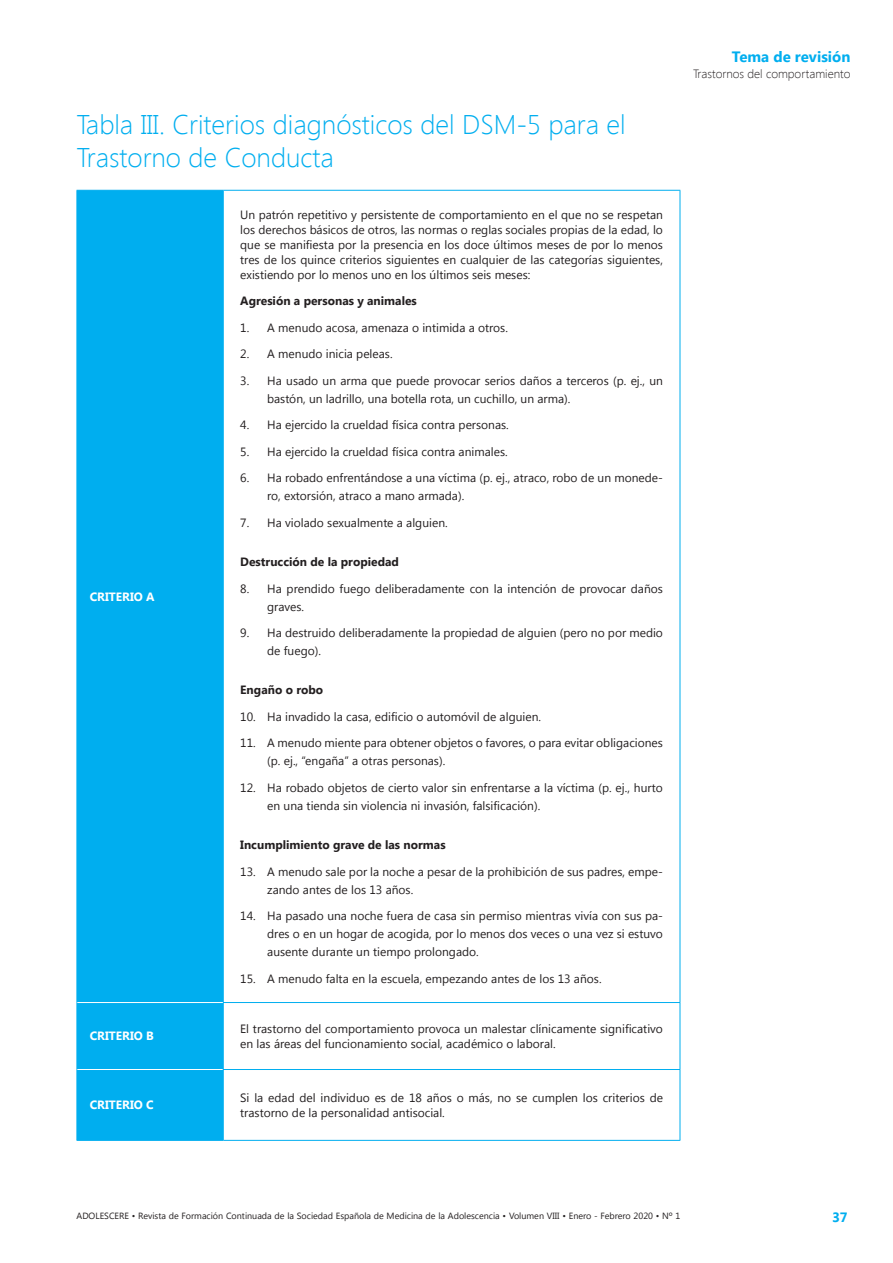
<style>
.page{position:relative;width:893px;height:1263px;background:#fff}
.page>*{position:absolute;margin:0;border:0;box-sizing:border-box;transform-origin:0 0}
._1nivel{font:300 27px/32.4px "Segoe UI";color:#00aeef}
.t1{font:700 15px "Segoe UI";color:#00aeef}
.t2{font:700 13.5px "Segoe UI";color:#00aeef}
.t3{font:12px/18px "Segoe UI";color:#231f20}
.lista{font:700 12px "Segoe UI";color:#231f20}
.t4{font:300 12px "Segoe UI";color:#231f20}
.t5{font:700 12px "Segoe UI";color:#fff}
.t6{font:9px "Segoe UI";color:#231f20}
</style>
<div class="page">
<div style="left:78px;top:191px;width:145px;height:949px;background:#00aeef"></div>
<hr style="left:77px;top:190px;width:146px;height:1px;background:#00aeef">
<hr style="left:77px;top:191px;width:1px;height:811px;background:#00aeef">
<hr style="left:223px;top:190px;width:457px;height:1px;background:#00aeef">
<hr style="left:680px;top:191px;width:1px;height:811px;background:#00aeef">
<hr style="left:77px;top:1002px;width:1px;height:67px;background:#00aeef">
<hr style="left:680px;top:1003px;width:1px;height:66px;background:#00aeef">
<hr style="left:77px;top:1069px;width:1px;height:71px;background:#00aeef">
<hr style="left:680px;top:1070px;width:1px;height:70px;background:#00aeef">
<hr style="left:77px;top:1140px;width:146px;height:1px;background:#00aeef">
<hr style="left:223px;top:1140px;width:457px;height:1px;background:#00aeef">
<hr style="left:77px;top:1069px;width:146px;height:1px;background:#fff">
<hr style="left:223px;top:191px;width:1px;height:811px;background:#00aeef">
<hr style="left:223px;top:1002px;width:457px;height:1px;background:#00aeef">
<hr style="left:223px;top:1003px;width:1px;height:66px;background:#00aeef">
<hr style="left:223px;top:1069px;width:457px;height:1px;background:#00aeef">
<hr style="left:223px;top:1070px;width:1px;height:70px;background:#00aeef">
<hr style="left:77px;top:1002px;width:146px;height:1px;background:#fff">
<p class="_1nivel" style="left:77px;top:108px;width:551px">Tabla III. Criterios diagnósticos del DSM-5 para el<br>Trastorno de Conducta</p>
<p class="t5" style="left:90px;top:588px;width:67px">CRITERIO A</p>
<p class="t3" style="left:240px;top:206px;width:424px;line-height:15px;text-align:justify">Un patrón repetitivo y persistente de comportamiento en el que no se respetan los derechos básicos de otros, las normas o reglas sociales propias de la edad, lo que se manifiesta por la presencia en los doce últimos meses de por lo menos tres de los quince criterios siguientes en cualquier de las categorías siguientes, existiendo por lo menos uno en los últimos seis meses:</p>
<p class="lista" style="left:240px;top:292px;width:178px">Agresión a personas y animales</p>
<p class="t3" style="left:240px;top:318px;width:269px">1. A menudo acosa, amenaza o intimida a otros.</p>
<p class="t3" style="left:240px;top:344px;width:154px">2. A menudo inicia peleas.</p>
<p class="t3" style="left:267px;top:371px;width:397px;text-indent:-27px">3. Ha usado un arma que puede provocar serios daños a terceros (p. ej., un bastón, un ladrillo, una botella rota, un cuchillo, un arma).</p>
<p class="t3" style="left:240px;top:416px;width:270px">4. Ha ejercido la crueldad física contra personas.</p>
<p class="t3" style="left:240px;top:442px;width:269px">5. Ha ejercido la crueldad física contra animales.</p>
<p class="t3" style="left:267px;top:469px;width:397px;text-indent:-27px">6. Ha robado enfrentándose a una víctima (p. ej., atraco, robo de un monede&shy;ro, extorsión, atraco a mano armada).</p>
<p class="t3" style="left:240px;top:513px;width:209px">7. Ha violado sexualmente a alguien.</p>
<p class="lista" style="left:240px;top:553px;width:160px">Destrucción de la propiedad</p>
<p class="t3" style="left:267px;top:579px;width:397px;text-indent:-27px">8. Ha prendido fuego deliberadamente con la intención de provocar daños graves.</p>
<p class="t3" style="left:267px;top:623px;width:397px;text-indent:-27px">9. Ha destruido deliberadamente la propiedad de alguien (pero no por medio de fuego).</p>
<p class="lista" style="left:240px;top:682px;width:84px">Engaño o robo</p>
<p class="t3" style="left:240px;top:707px;width:302px">10. Ha invadido la casa, edificio o automóvil de alguien.</p>
<p class="t3" style="left:267px;top:734px;width:397px;text-indent:-27px">11. A menudo miente para obtener objetos o favores, o para evitar obligaciones (p. ej., “engaña” a otras personas).</p>
<p class="t3" style="left:267px;top:778px;width:397px;text-indent:-27px">12. Ha robado objetos de cierto valor sin enfrentarse a la víctima (p. ej., hurto en una tienda sin violencia ni invasión, falsificación).</p>
<p class="lista" style="left:240px;top:836px;width:207px">Incumplimiento grave de las normas</p>
<p class="t3" style="left:267px;top:862px;width:397px;text-indent:-27px">13. A menudo sale por la noche a pesar de la prohibición de sus padres, empe&shy;zando antes de los 13 años.</p>
<p class="t3" style="left:267px;top:906px;width:397px;text-align:justify;text-indent:-27px">14. Ha pasado una noche fuera de casa sin permiso mientras vivía con sus pa&shy;dres o en un hogar de acogida, por lo menos dos veces o una vez si estuvo ausente durante un tiempo prolongado.</p>
<p class="t3" style="left:240px;top:969px;width:363px">15. A menudo falta en la escuela, empezando antes de los 13 años.</p>
<p class="t5" style="left:90px;top:1027px;width:66px">CRITERIO B</p>
<p class="t3" style="left:240px;top:1020px;width:424px;line-height:15px">El trastorno del comportamiento provoca un malestar clínicamente significativo en las áreas del funcionamiento social, académico o laboral.</p>
<p class="t5" style="left:90px;top:1096px;width:66px">CRITERIO C</p>
<p class="t3" style="left:240px;top:1089px;width:424px;line-height:15px">Si la edad del individuo es de 18 años o más, no se cumplen los criterios de trastorno de la personalidad antisocial.</p>
<p class="t1" style="left:732px;top:46px;width:120px">Tema de revisión</p>
<p class="t4" style="left:693px;top:66px;width:159px">Trastornos del comportamiento</p>
<p class="t6" style="left:77px;top:1209px;width:605px">ADOLESCERE • Revista de Formación Continuada de la Sociedad Española de Medicina de la Adolescencia • Volumen VIII • Enero - Febrero 2020 • Nº 1</p>
<p class="t2" style="left:832px;top:1207px;width:17px">37</p>
</div>
